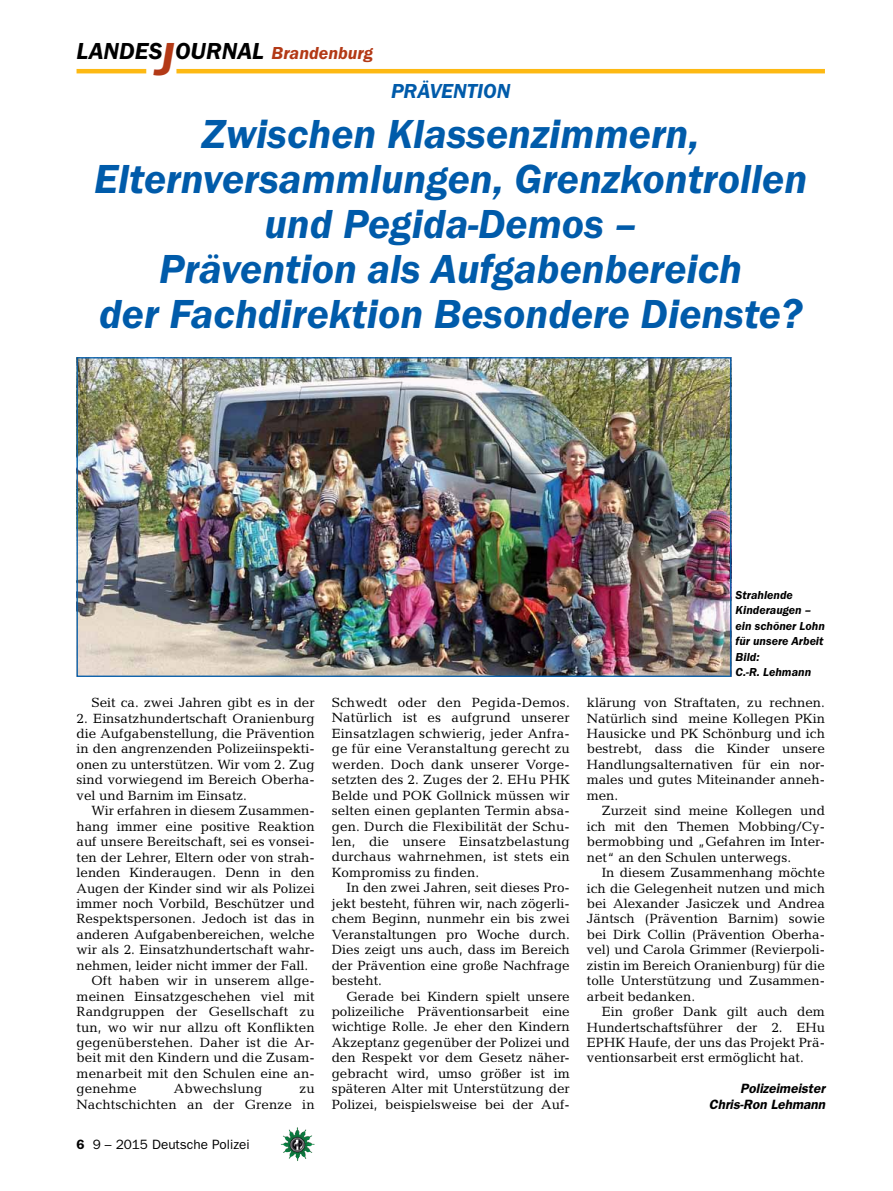
<style>
.page{position:relative;width:893px;height:1191px;background:#fff}
.page>*{position:absolute;margin:0;border:0;box-sizing:border-box;transform-origin:0 0}
.t1{font:italic 600 42px/45px "Franklin Gothic Itc T";color:#005baa;text-align:center}
.t2{font:italic 600 24px "Franklin Gothic Itc T";color:#000}
.t3{font:italic 600 21px "Franklin Gothic Itc T";color:#005baa}
.t4{font:13.5px/15.5px "Candida";color:#000;text-align:justify}
.t5{font:italic 600 13.5px/15.5px "Franklin Gothic";color:#000;text-align:right}
.t6{font:13.5px "Franklin Gothic";color:#000}
.t7{font:italic 600 12px/15.5px "Franklin Gothic Itc T";color:#000}
.s1{font-size:48px;color:#b33916}
.s2{font-size:18px;color:#b33916}
.s3{font-weight:600}
</style>
<div class="page">
<hr style="left:77px;top:69px;width:69px;height:4px;background:#fdb913">
<hr style="left:176px;top:69px;width:649px;height:4px;background:#fdb913">
<img style="left:281px;top:1128px;width:16px;height:24px">
<img style="left:79px;top:359px;width:650px;height:316px">
<h2 class="t2" style="left:77px;top:37px;width:298px">LANDES<span class="s1">J</span>OURNAL <span class="s2">Brandenburg</span></h2>
<h3 class="t3" style="left:391px;top:79px;width:99px">Präven tion</h3>
<h1 class="t1" style="left:94px;top:111px;width:714px">Zwischen Klassenzimmern,<br>Elternversammlungen, Grenzkontrollen und Pegida-Demos –<br>Prävention als Aufgabenbereich<br>der Fachdirektion Besondere Dienste?</h1>
<p class="t4" style="left:91px;top:695px;width:225px">Seit ca. zwei Jahren gibt es in der</p>
<p class="t4" style="left:77px;top:710px;width:240px">2. Einsatzhundertschaft Oranienburg die Aufgabenstellung, die Prävention in den angrenzenden Polizeiinspekti&shy;onen zu unterstützen. Wir vom 2. Zug sind vorwiegend im Bereich Oberha&shy;vel und Barnim im Einsatz.</p>
<p class="t4" style="left:91px;top:803px;width:225px">Wir erfahren in diesem Zusammen-</p>
<p class="t4" style="left:77px;top:818px;width:240px">hang immer eine positive Reaktion</p>
<p class="t4" style="left:77px;top:834px;width:240px">auf unsere Bereitschaft, sei es vonsei-</p>
<p class="t4" style="left:77px;top:849px;width:240px">ten der Lehrer, Eltern oder von strah-</p>
<p class="t4" style="left:77px;top:864px;width:240px">lenden Kinderaugen. Denn in den</p>
<p class="t4" style="left:77px;top:880px;width:240px">Augen der Kinder sind wir als Polizei</p>
<p class="t4" style="left:77px;top:895px;width:240px">immer noch Vorbild, Beschützer und</p>
<p class="t4" style="left:77px;top:911px;width:240px">Respektspersonen. Jedoch ist das in</p>
<p class="t4" style="left:77px;top:926px;width:240px">anderen Aufgabenbereichen, welche</p>
<p class="t4" style="left:77px;top:942px;width:240px">wir als 2. Einsatzhundertschaft wahr-</p>
<p class="t4" style="left:77px;top:957px;width:233px">nehmen, leider nicht immer der Fall.</p>
<p class="t4" style="left:91px;top:973px;width:225px">Oft haben wir in unserem allge-</p>
<p class="t4" style="left:77px;top:988px;width:240px">meinen Einsatzgeschehen viel mit</p>
<p class="t4" style="left:77px;top:1003px;width:240px">Randgruppen der Gesellschaft zu</p>
<p class="t4" style="left:77px;top:1019px;width:240px">tun, wo wir nur allzu oft Konflikten</p>
<p class="t4" style="left:77px;top:1034px;width:240px">gegenüberstehen. Daher ist die Ar-</p>
<p class="t4" style="left:77px;top:1050px;width:240px">beit mit den Kindern und die Zusam-</p>
<p class="t4" style="left:77px;top:1065px;width:240px">menarbeit mit den Schulen eine an-</p>
<p class="t4" style="left:77px;top:1081px;width:62px">genehme</p>
<p class="t4" style="left:174px;top:1081px;width:90px">Abwechslung</p>
<p class="t4" style="left:77px;top:1081px;width:240px;text-align:right">zu<br>Nachtschichten an der Grenze in</p>
<p class="t6" style="left:77px;top:1136px;width:175px"><span class="s3">6</span> 9 – 2015 Deutsche Polizei</p>
<p class="t4" style="left:332px;top:694px;width:240px">Schwedt oder den Pegida-Demos.<br>Natürlich ist es aufgrund unserer Einsatzlagen schwierig, jeder Anfra&shy;ge für eine Veranstaltung gerecht zu werden. Doch dank unserer Vorge&shy;setzten des 2. Zuges der 2. EHu PHK Belde und POK Gollnick müssen wir selten einen geplanten Termin absa&shy;gen. Durch die Flexibilität der Schu&shy;len, die unsere Einsatzbelastung durchaus wahrnehmen, ist stets ein Kompromiss zu finden.</p>
<p class="t4" style="left:332px;top:880px;width:240px;text-indent:15px">In den zwei Jahren, seit dieses Pro&shy;jekt besteht, führen wir, nach zögerli&shy;chem Beginn, nunmehr ein bis zwei Veranstaltungen pro Woche durch.<br>Dies zeigt uns auch, dass im Bereich der Prävention eine große Nachfrage besteht.</p>
<p class="t4" style="left:332px;top:988px;width:240px;text-indent:15px">Gerade bei Kindern spielt unsere polizeiliche Präventionsarbeit eine wichtige Rolle. Je eher den Kindern Akzeptanz gegenüber der Polizei und den Respekt vor dem Gesetz näher&shy;gebracht wird, umso größer ist im späteren Alter mit Unterstützung der Polizei, beispielsweise bei der Auf-</p>
<p class="t7" style="left:736px;top:587px;width:91px">Strahlende<br>Kinderaugen – ein schöner Lohn für unsere Arbeit<br>Bild:<br>C.-R. Lehmann</p>
<p class="t4" style="left:587px;top:695px;width:240px">klärung von Straftaten, zu rechnen.<br>Natürlich sind meine Kollegen PKin Hausicke und PK Schönburg und ich bestrebt, dass die Kinder unsere Handlungsalternativen für ein nor&shy;males und gutes Miteinander anneh&shy;men.</p>
<p class="t4" style="left:587px;top:803px;width:240px;text-indent:15px">Zurzeit sind meine Kollegen und ich mit den Themen Mobbing/Cy&shy;bermobbing und „Gefahren im Inter&shy;net“ an den Schulen unterwegs.</p>
<p class="t4" style="left:587px;top:864px;width:240px;text-indent:15px">In diesem Zusammenhang möchte ich die Gelegenheit nutzen und mich bei Alexander Jasiczek und Andrea Jäntsch (Prävention Barnim) sowie bei Dirk Collin (Prävention Oberha&shy;vel) und Carola Grimmer (Revierpoli&shy;zistin im Bereich Oranienburg) für die tolle Unterstützung und Zusammen&shy;arbeit bedanken.</p>
<p class="t4" style="left:587px;top:1003px;width:240px;text-indent:15px">Ein großer Dank gilt auch dem Hundertschaftsführer der 2. EHu EPHK Haufe, der uns das Projekt Prä&shy;ventionsarbeit erst ermöglicht hat.</p>
<p class="t5" style="left:709px;top:1081px;width:118px">Polizeimeister<br>Chris-Ron Lehmann</p>
</div>
